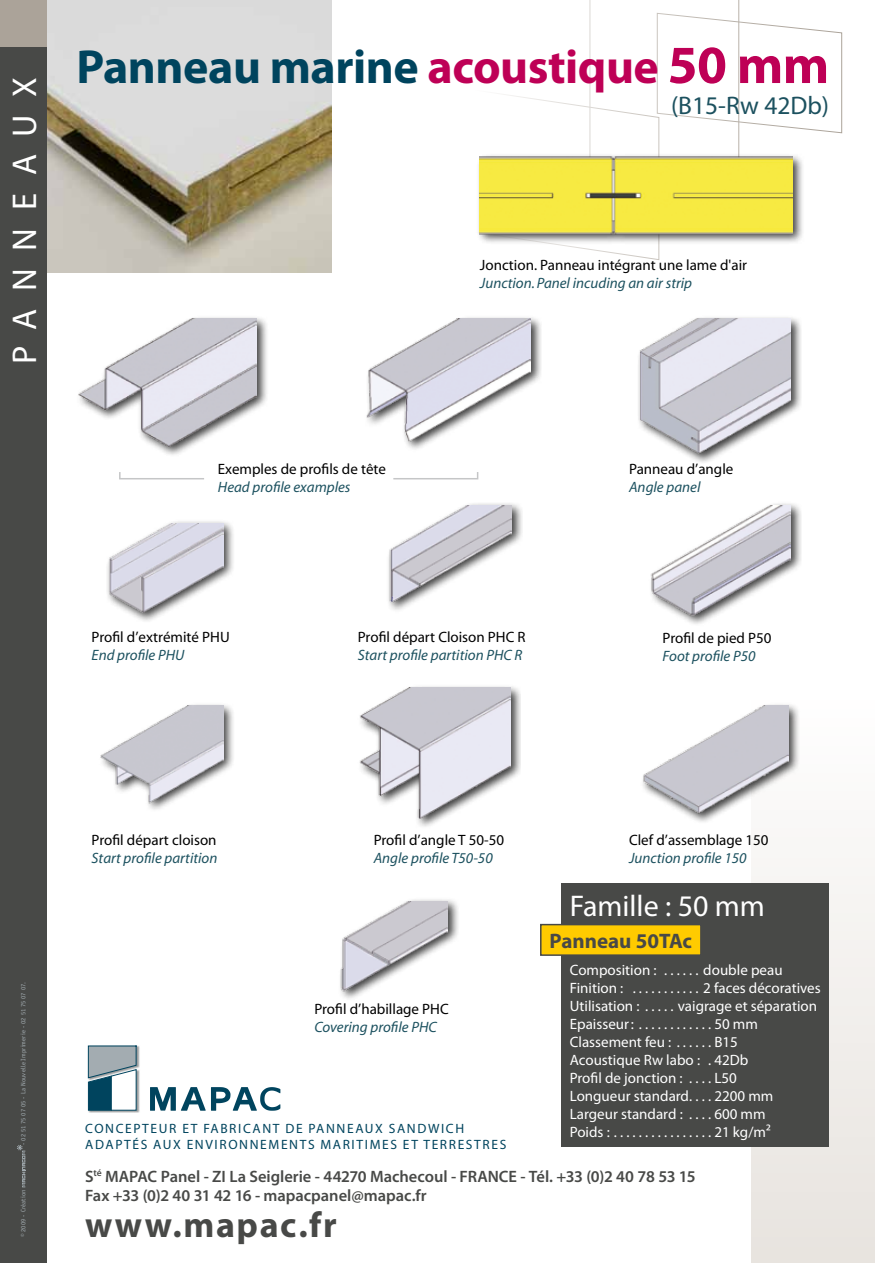
<style>
.page{position:relative;width:893px;height:1263px;background:#fff}
.page>*{position:absolute;margin:0;border:0;box-sizing:border-box;transform-origin:0 0}
.t1{font:700 48px "Myriad Pro";letter-spacing:-.01em;color:#00445e}
.t2{font:700 36px "Myriad Pro";letter-spacing:.045em;color:#484947}
.t3{font:34.5px "Myriad Pro";letter-spacing:.52em;color:#fff}
.t4{font:30px "Myriad Pro";color:#fff}
.t5{font:25.5px "Myriad Pro";color:#1c515f}
.t6{font:700 21px "Myriad Pro";color:#484947}
.t7{font:600 16.5px/19.8px "Myriad Pro";letter-spacing:-.005em;color:#484947}
.t8{font:15px/18px "Myriad Pro";color:#fff}
.t9{font:italic 15px "Myriad";color:#1c515f}
.t10{font:15px "Myriad";color:#000}
.t11{font:15px "Myriad Pro";color:#000}
.t12{font:13.5px "Myriad Pro";letter-spacing:.12em;color:#00445e}
.t13{font:6.45px "Officina Sans";letter-spacing:.025em;color:#a3acb1}
.s1{color:#be0056}
.s2{font-size:54px;color:#be0056}
</style>
<div class="page">
<svg style="left:503px;top:0;width:339px;height:260px"></svg>
<img style="left:47px;top:0;width:285px;height:272px">
<div style="left:476px;top:153px;width:328px;height:91px;background:#000;opacity:.75"></div>
<img style="left:480px;top:154px;width:312px;height:83px">
<div style="left:0;top:0;width:47px;height:1263px;background:#484947"></div>
<div style="left:751px;top:692px;width:123px;height:571px;background:linear-gradient(to bottom,#fffefe,#e7e3de)"></div>
<img style="left:137px;top:1045px;width:3px;height:16px">
<img style="left:88px;top:1061px;width:52px;height:52px">
<svg style="left:87px;top:1045px;width:50px;height:66px"></svg>
<svg style="left:150px;top:1087px;width:130px;height:24px"></svg>
<div style="left:0;top:0;width:47px;height:47px;background:#aba399"></div>
<div style="left:561px;top:883px;width:268px;height:264px;background:#484947"></div>
<div style="left:541px;top:924px;width:160px;height:31px;background:#ffcb00"></div>
<div style="left:540px;top:924px;width:162px;height:32px;border:2px solid #484947"></div>
<svg style="left:17px;top:1145px;width:8px;height:42px"></svg>
<div style="left:635px;top:315px;width:167px;height:150px;background:#000;opacity:.75"></div>
<img style="left:635px;top:319px;width:156px;height:141px">
<div style="left:355px;top:684px;width:166px;height:146px;background:#000;opacity:.75"></div>
<img style="left:355px;top:688px;width:155px;height:133px">
<div style="left:97px;top:702px;width:137px;height:111px;background:#000;opacity:.75"></div>
<img style="left:97px;top:706px;width:126px;height:102px">
<div style="left:337px;top:897px;width:122px;height:105px;background:#000;opacity:.75"></div>
<img style="left:337px;top:901px;width:110px;height:96px">
<div style="left:385px;top:502px;width:137px;height:111px;background:#000;opacity:.75"></div>
<img style="left:385px;top:506px;width:127px;height:103px">
<div style="left:75px;top:315px;width:193px;height:143px;background:#000;opacity:.75"></div>
<img style="left:76px;top:319px;width:181px;height:130px">
<div style="left:363px;top:315px;width:179px;height:138px;background:#000;opacity:.75"></div>
<img style="left:367px;top:319px;width:164px;height:129px">
<div style="left:105px;top:519px;width:130px;height:105px;background:#000;opacity:.75"></div>
<img style="left:105px;top:523px;width:118px;height:101px">
<div style="left:647px;top:502px;width:155px;height:125px;background:#000;opacity:.75"></div>
<img style="left:647px;top:506px;width:144px;height:113px">
<div style="left:640px;top:702px;width:161px;height:122px;background:#000;opacity:.75"></div>
<img style="left:640px;top:706px;width:148px;height:112px">
<svg style="left:119px;top:472px;width:85px;height:8px"></svg>
<svg style="left:393px;top:472px;width:86px;height:8px"></svg>
<h3 class="t3" style="left:3px;top:364px;width:288px;rotate:-90deg">Panneaux</h3>
<h1 class="t1" style="left:77px;top:36px;width:754px">Panneau marine <span class="s1">acoustique</span> <span class="s2">50 mm</span></h1>
<h3 class="t5" style="left:671px;top:89px;width:160px">(B15-Rw 42Db)</h3>
<p class="t10" style="left:218px;top:462px;width:170px">Exemples de profils de tête</p>
<p class="t9" style="left:218px;top:480px;width:134px">Head profile examples</p>
<p class="t11" style="left:480px;top:255px;width:269px">Jonction. Panneau intégrant une lame d'air</p>
<p class="t9" style="left:480px;top:275px;width:214px">Junction. Panel incuding an air strip</p>
<p class="t10" style="left:629px;top:462px;width:106px">Panneau d’angle</p>
<p class="t9" style="left:629px;top:480px;width:73px">Angle panel</p>
<p class="t10" style="left:92px;top:629px;width:140px">Profil d’extrémité PHU</p>
<p class="t9" style="left:92px;top:647px;width:94px">End profile PHU</p>
<p class="t10" style="left:358px;top:629px;width:169px">Profil départ Cloison PHC R</p>
<p class="t9" style="left:358px;top:647px;width:166px">Start profile partition PHC R</p>
<p class="t10" style="left:663px;top:631px;width:111px">Profil de pied P50</p>
<p class="t9" style="left:663px;top:649px;width:94px">Foot profile P50</p>
<p class="t13" style="left:19px;top:1145px;width:164px;rotate:-90deg">- 02 51 75 07 05 - La Nouvelle Imprimerie - 02 51 75 07 07.</p>
<p class="t13" style="left:19px;top:1237px;width:50px;rotate:-90deg">© 2009 - Création</p>
<p class="t10" style="left:92px;top:832px;width:126px">Profil départ cloison</p>
<p class="t9" style="left:92px;top:850px;width:127px">Start profile partition</p>
<p class="t10" style="left:374px;top:832px;width:132px">Profil d’angle T 50-50</p>
<p class="t9" style="left:374px;top:850px;width:120px">Angle profile T50-50</p>
<p class="t10" style="left:314px;top:1001px;width:136px">Profil d’habillage PHC</p>
<p class="t9" style="left:314px;top:1019px;width:124px">Covering profile PHC</p>
<p class="t12" style="left:85px;top:1120px;width:144px">Concepteur et fabric</p>
<p class="t12" style="left:253px;top:1120px;width:175px">ant de panneaux sandwich</p>
<p class="t12" style="left:85px;top:1136px;width:130px">adaptés aux enviro</p>
<p class="t12" style="left:239px;top:1136px;width:112px">nnements maritim</p>
<p class="t12" style="left:382px;top:1136px;width:126px">es et terrestres</p>
<p class="t10" style="left:629px;top:832px;width:141px">Clef d’assemblage 150</p>
<p class="t9" style="left:629px;top:850px;width:119px">Junction profile 150</p>
<h3 class="t4" style="left:570px;top:887px;width:197px">Famille : 50 mm</h3>
<h3 class="t6" style="left:550px;top:927px;width:144px">Panneau 50TAc</h3>
<p class="t8" style="left:570px;top:961px;width:252px">Composition : . . . . . . double peau<br>Finition : . . . . . . . . . . . 2 faces décoratives<br>Utilisation : . . . . . vaigrage et séparation<br>Epaisseur: ............50 mm<br>Classement feu : . . . . . . B15<br>Acoustique Rw labo : . 42Db<br>Profil de jonction : . . . . L50<br>Longueur standard . . . . 2200 mm<br>Largeur standard : . . . . 600 mm<br>Poids : ................21 kg/m²</p>
<p class="t7" style="left:85px;top:1166px;width:612px">S<sup>té</sup> MAPAC Panel - ZI La Seiglerie - 44270 Machecoul - FRANCE - Tél. +33 (0)2 40 78 53 15<br>Fax +33 (0)2 40 31 42 16 - mapacpanel@mapac.fr</p>
<h2 class="t2" style="left:85px;top:1202px;width:253px">www.mapac.fr</h2>
</div>
